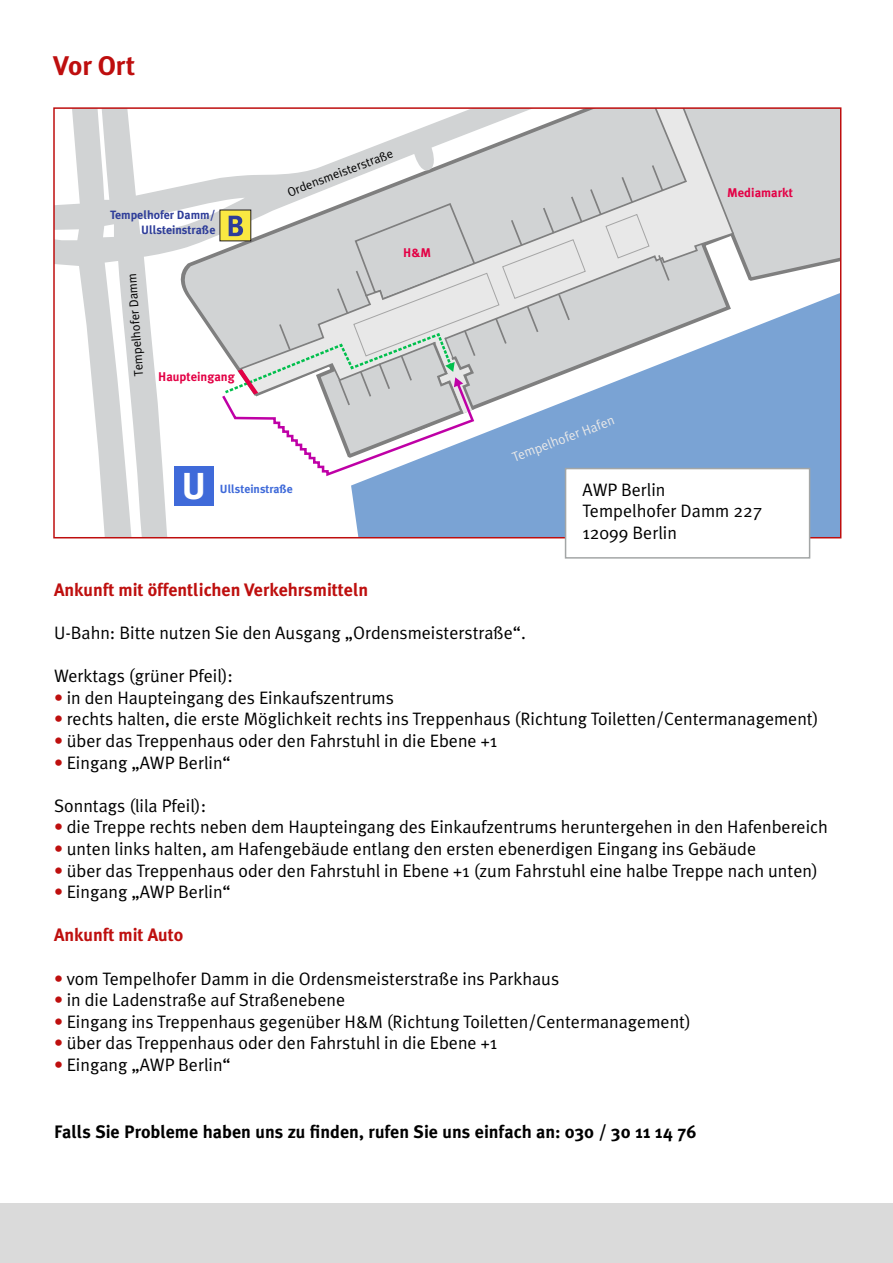
<style>
.page{position:relative;width:893px;height:1263px;background:#fff}
.page>*{position:absolute;margin:0;border:0;box-sizing:border-box;transform-origin:0 0}
.t1{font:700 37.5px "Meta Plus";color:#fff}
.t2{font:700 27px "Meta Plus";color:#be0e0e}
.t3{font:18px "Meta Plus Normal";color:#000}
.Fließtext{font:700 18px "Meta Plus";color:#000}
.t4{font:700 18px "Meta Plus";color:#be0f0e}
.t5{font:13.65px "Meta Plus Normal";color:#e8e8e8}
.t6{font:12.6px "Meta Plus Normal";color:#000}
.t7{font:700 12.6px "Meta Plus";color:#e30045}
.t8{font:700 12px/14.4px "Meta Plus";color:#2e3d99;text-align:right}
.t9{font:700 11.85px "Meta Plus";color:#3f6ad9}
.s1{color:#be0f0e}
</style>
<div class="page">
<svg style="left:56px;top:110px;width:782px;height:425px"></svg>
<svg style="left:351px;top:283px;width:487px;height:252px;background:#8cafd8"></svg>
<div style="left:174px;top:466px;width:39px;height:39px;background:#3f6ad9"></div>
<div style="left:565px;top:468px;width:245px;height:91px;background:#fff;border:2px solid #a3a6a6"></div>
<svg style="left:220px;top:163px;width:451px;height:315px"></svg>
<div style="left:0;top:1203px;width:893px;height:60px;background:#dadada"></div>
<p class="t2" style="left:53px;top:50px;width:83px">Vor Ort</p>
<p class="t8" style="left:110px;top:208px;width:107px">Tempelhofer Damm/<br>Ullsteinstraße</p>
<p class="t6" style="left:132px;top:376px;width:105px;rotate:-94deg">Tempelhofer Damm</p>
<p class="t7" style="left:158px;top:369px;width:78px">Haupteingang</p>
<p class="t6" style="left:285px;top:186px;width:114px;rotate:-21deg">Ordensmeisterstraße</p>
<p class="t7" style="left:403px;top:246px;width:29px">H&amp;M</p>
<p class="t5" style="left:510px;top:450px;width:109px;rotate:-21deg">Tempelhofer Hafen</p>
<p class="t7" style="left:727px;top:186px;width:67px">Mediamarkt</p>
<p class="t1" style="left:181px;top:464px;width:26px">U</p>
<p class="t9" style="left:220px;top:482px;width:75px">Ullsteinstraße</p>
<p class="t3" style="left:583px;top:479px;width:84px">AWP Berlin</p>
<p class="t3" style="left:583px;top:500px;width:181px">Tempelhofer Damm 227</p>
<p class="t3" style="left:583px;top:522px;width:96px">12099 Berlin</p>
<p class="t4" style="left:54px;top:579px;width:316px">Ankunft mit öffentlichen Verkehrsmitteln</p>
<p class="t3" style="left:54px;top:622px;width:473px">U-Bahn: Bitte nutzen Sie den Ausgang „Ordensmeisterstraße“.</p>
<p class="t3" style="left:54px;top:665px;width:181px">Werktags (grüner Pfeil):</p>
<p class="t3" style="left:54px;top:687px;width:341px"><span class="s1">•</span> in den Haupteingang des Einkaufszentrums</p>
<p class="t3" style="left:54px;top:709px;width:766px"><span class="s1">•</span> rechts halten, die erste Möglichkeit rechts ins Treppenhaus (Richtung Toiletten/Centermanagement)</p>
<p class="t3" style="left:54px;top:730px;width:445px"><span class="s1">•</span> über das Treppenhaus oder den Fahrstuhl in die Ebene +1</p>
<p class="t3" style="left:54px;top:752px;width:178px"><span class="s1">•</span> Eingang „AWP Berlin“</p>
<p class="t3" style="left:54px;top:795px;width:154px">Sonntags (lila Pfeil):</p>
<p class="t3" style="left:54px;top:817px;width:775px"><span class="s1">•</span> die Treppe rechts neben dem Haupteingang des Einkaufzentrums heruntergehen in den Hafenbereich</p>
<p class="t3" style="left:54px;top:838px;width:704px"><span class="s1">•</span> unten links halten, am Hafengebäude entlang den ersten ebenerdigen Eingang ins Gebäude</p>
<p class="t3" style="left:54px;top:860px;width:765px"><span class="s1">•</span> über das Treppenhaus oder den Fahrstuhl in Ebene +1 (zum Fahrstuhl eine halbe Treppe nach unten)</p>
<p class="t3" style="left:54px;top:881px;width:178px"><span class="s1">•</span> Eingang „AWP Berlin“</p>
<p class="t4" style="left:54px;top:925px;width:131px">Ankunft mit Auto</p>
<p class="t3" style="left:54px;top:968px;width:507px"><span class="s1">•</span> vom Tempelhofer Damm in die Ordensmeisterstraße ins Parkhaus</p>
<p class="t3" style="left:54px;top:989px;width:293px"><span class="s1">•</span> in die Ladenstraße auf Straßenebene</p>
<p class="t3" style="left:54px;top:1011px;width:638px"><span class="s1">•</span> Eingang ins Treppenhaus gegenüber H&amp;M (Richtung Toiletten/Centermanagement)</p>
<p class="t3" style="left:54px;top:1033px;width:445px"><span class="s1">•</span> über das Treppenhaus oder den Fahrstuhl in die Ebene +1</p>
<p class="t3" style="left:54px;top:1054px;width:178px"><span class="s1">•</span> Eingang „AWP Berlin“</p>
<p class="Fließtext" style="left:54px;top:1121px;width:644px">Falls Sie Probleme haben uns zu finden, rufen Sie uns einfach an: 030 / 30 11 14 76</p>
</div>
